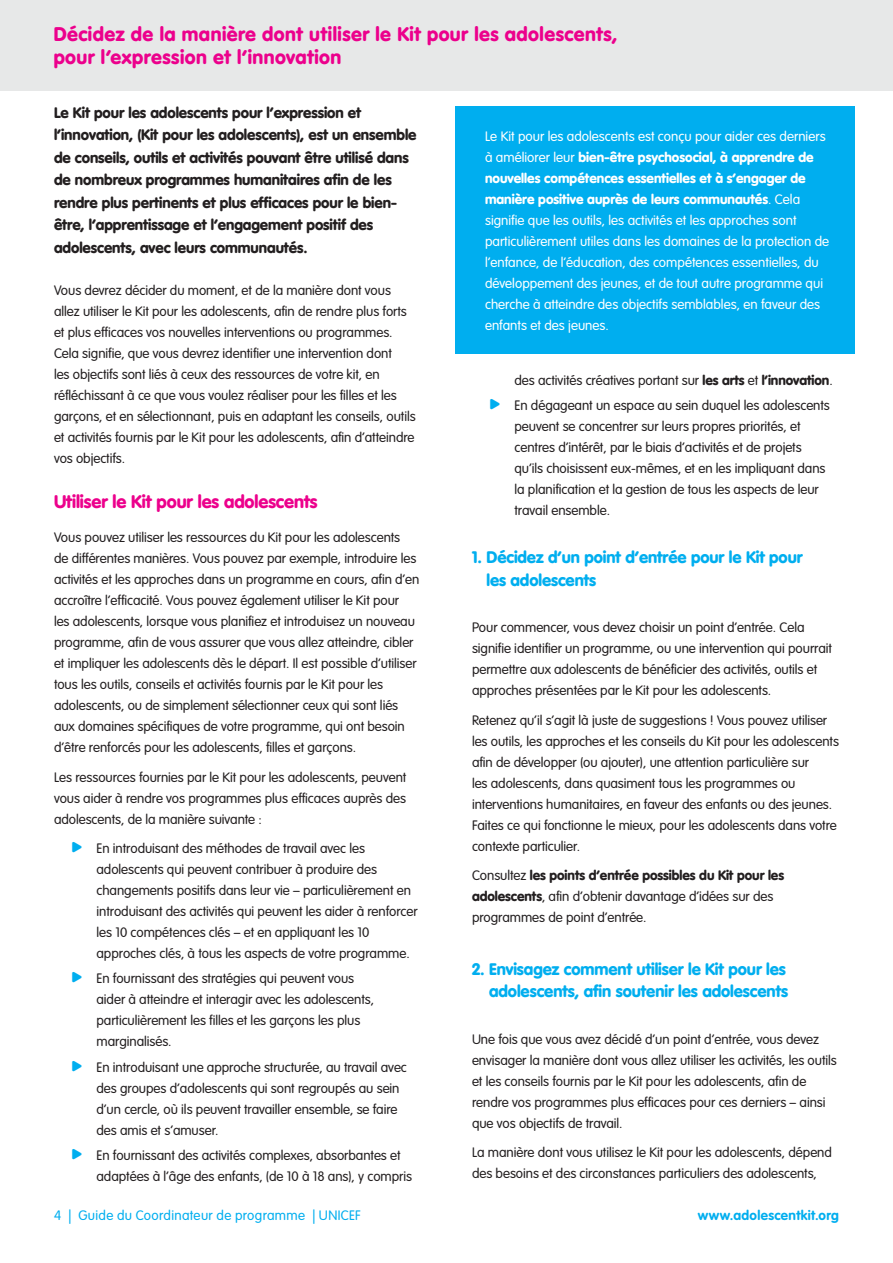
<style>
.page{position:relative;width:893px;height:1263px;background:#fff}
.page>*{position:absolute;margin:0;border:0;box-sizing:border-box;transform-origin:0 0}
.t1{font:900 19.5px/23.4px "VAG Rounded";letter-spacing:.025em;color:#ec008c}
.t2{font:900 18px "VAG Rounded";letter-spacing:-.005em;color:#ec008c}
.t3{font:900 16.5px/22.5px "VAG Rounded";letter-spacing:-.005em;color:#00aeef}
.t4{font:900 15px/22.5px "VAG Rounded";letter-spacing:-.005em;color:#231f20}
.t5{font:300 13.5px/21px "VAG Rounded";letter-spacing:-.005em;color:#231f20}
.t6{font:300 13.5px/21px "VAG Rounded";color:#fff}
.t7{font:300 13.5px "VAG Rounded";letter-spacing:.025em;color:#00aeef}
.t8{font:700 13.5px "VAG Rounded";letter-spacing:.025em;color:#00aeef}
.s1{color:#00aeef}
.s2{font-weight:900}
</style>
<div class="page">
<div style="left:0;top:0;width:893px;height:91px;background:#e7e8e8"></div>
<div style="left:455px;top:106px;width:400px;height:247px;background:#00aeef"></div>
<h1 class="t1" style="left:54px;top:23px;width:565px">Décidez de la manière dont utiliser le Kit pour les adolescents, pour l’expression et l’innovation</h1>
<p class="t4" style="left:54px;top:102px;width:364px">Le Kit pour les adolescents pour l’expression et l’innovation, (Kit pour les adolescents), est un ensemble de conseils, outils et activités pouvant être utilisé dans de nombreux programmes humanitaires afin de les rendre plus pertinents et plus efficaces pour le bien&shy;être, l’apprentissage et l’engagement positif des adolescents, avec leurs communautés.</p>
<p class="t5" style="left:54px;top:280px;width:363px">Vous devrez décider du moment, et de la manière dont vous allez utiliser le Kit pour les adolescents, afin de rendre plus forts et plus efficaces vos nouvelles interventions ou programmes.<br>Cela signifie, que vous devrez identifier une intervention dont<br>les objectifs sont liés à ceux des ressources de votre kit, en réfléchissant à ce que vous voulez réaliser pour les filles et les garçons, et en sélectionnant, puis en adaptant les conseils, outils et activités fournis par le Kit pour les adolescents, afin d’atteindre vos objectifs.</p>
<h2 class="t2" style="left:54px;top:491px;width:265px">Utiliser le Kit pour les adolescents</h2>
<p class="t5" style="left:54px;top:527px;width:367px">Vous pouvez utiliser les ressources du Kit pour les adolescents<br>de différentes manières. Vous pouvez par exemple, introduire les activités et les approches dans un programme en cours, afin d’en accroître l’efficacité. Vous pouvez également utiliser le Kit pour<br>les adolescents, lorsque vous planifiez et introduisez un nouveau programme, afin de vous assurer que vous allez atteindre, cibler et impliquer les adolescents dès le départ. Il est possible d’utiliser tous les outils, conseils et activités fournis par le Kit pour les adolescents, ou de simplement sélectionner ceux qui sont liés aux domaines spécifiques de votre programme, qui ont besoin d’être renforcés pour les adolescents, filles et garçons.</p>
<p class="t5" style="left:54px;top:767px;width:354px;text-align:justify">Les ressources fournies par le Kit pour les adolescents, peuvent vous aider à rendre vos programmes plus efficaces auprès des adolescents, de la manière suivante :</p>
<p class="t5" style="left:97px;top:838px;width:323px;text-indent:-26px"><span class="s1">•</span> En introduisant des méthodes de travail avec les adolescents qui peuvent contribuer à produire des changements positifs dans leur vie – particulièrement en introduisant des activités qui peuvent les aider à renforcer les 10 compétences clés – et en appliquant les 10 approches clés, à tous les aspects de votre programme.</p>
<p class="t5" style="left:97px;top:968px;width:279px;text-indent:-26px"><span class="s1">•</span> En fournissant des stratégies qui peuvent vous aider à atteindre et interagir avec les adolescents, particulièrement les filles et les garçons les plus marginalisés.</p>
<p class="t5" style="left:97px;top:1057px;width:312px;text-indent:-26px"><span class="s1">•</span> En introduisant une approche structurée, au travail avec des groupes d’adolescents qui sont regroupés au sein d’un cercle, où ils peuvent travailler ensemble, se faire des amis et s’amuser.</p>
<p class="t5" style="left:97px;top:1145px;width:317px;text-indent:-26px"><span class="s1">•</span> En fournissant des activités complexes, absorbantes et adaptées à l’âge des enfants, (de 10 à 18 ans), y compris</p>
<p class="t6" style="left:485px;top:126px;width:346px">Le Kit pour les adolescents est conçu pour aider ces derniers à améliorer leur <span class="s2">bien-être psychosocial, à apprendre de nouvelles compétences essentielles et à s’engager de manière positive auprès de leurs communautés</span>. Cela signifie que les outils, les activités et les approches sont particulièrement utiles dans les domaines de la protection de l’enfance, de l’éducation, des compétences essentielles, du développement des jeunes, et de tout autre programme qui cherche à atteindre des objectifs semblables, en faveur des enfants et des jeunes.</p>
<p class="t5" style="left:514px;top:370px;width:320px">des activités créatives portant sur <span class="s2">les arts</span> et <span class="s2">l’innovation</span>.</p>
<p class="t5" style="left:514px;top:395px;width:317px;text-indent:-26px"><span class="s1">•</span> En dégageant un espace au sein duquel les adolescents peuvent se concentrer sur leurs propres priorités, et centres d’intérêt, par le biais d’activités et de projets qu’ils choisissent eux-mêmes, et en les impliquant dans la planification et la gestion de tous les aspects de leur travail ensemble.</p>
<p class="t3" style="left:486px;top:547px;width:318px;text-indent:-14px">1. Décidez d’un point d’entrée pour le Kit pour les adolescents</p>
<p class="t5" style="left:472px;top:618px;width:361px">Pour commencer, vous devez choisir un point d’entrée. Cela signifie identifier un programme, ou une intervention qui pourrait permettre aux adolescents de bénéficier des activités, outils et approches présentées par le Kit pour les adolescents.</p>
<p class="t5" style="left:472px;top:710px;width:368px">Retenez qu’il s’agit là juste de suggestions ! Vous pouvez utiliser les outils, les approches et les conseils du Kit pour les adolescents afin de développer (ou ajouter), une attention particulière sur<br>les adolescents, dans quasiment tous les programmes ou interventions humanitaires, en faveur des enfants ou des jeunes.<br>Faites ce qui fonctionne le mieux, pour les adolescents dans votre contexte particulier.</p>
<p class="t5" style="left:472px;top:866px;width:314px">Consultez <span class="s2">les points d’entrée possibles du Kit pour les adolescents</span>, afin d’obtenir davantage d’idées sur des programmes de point d’entrée.</p>
<p class="t3" style="left:472px;top:958px;width:318px;text-align:right">2. Envisagez comment utiliser le Kit pour les adolescents, afin soutenir les adolescents</p>
<p class="t5" style="left:472px;top:1029px;width:366px">Une fois que vous avez décidé d’un point d’entrée, vous devez envisager la manière dont vous allez utiliser les activités, les outils et les conseils fournis par le Kit pour les adolescents, afin de rendre vos programmes plus efficaces pour ces derniers – ainsi que vos objectifs de travail.</p>
<p class="t5" style="left:472px;top:1142px;width:361px">La manière dont vous utilisez le Kit pour les adolescents, dépend des besoins et des circonstances particuliers des adolescents,</p>
<p class="t7" style="left:54px;top:1208px;width:308px">4 | Guide du Coordinateur de programme | UNICEF</p>
<p class="t8" style="left:698px;top:1207px;width:143px">www.adolescentkit.org</p>
</div>
